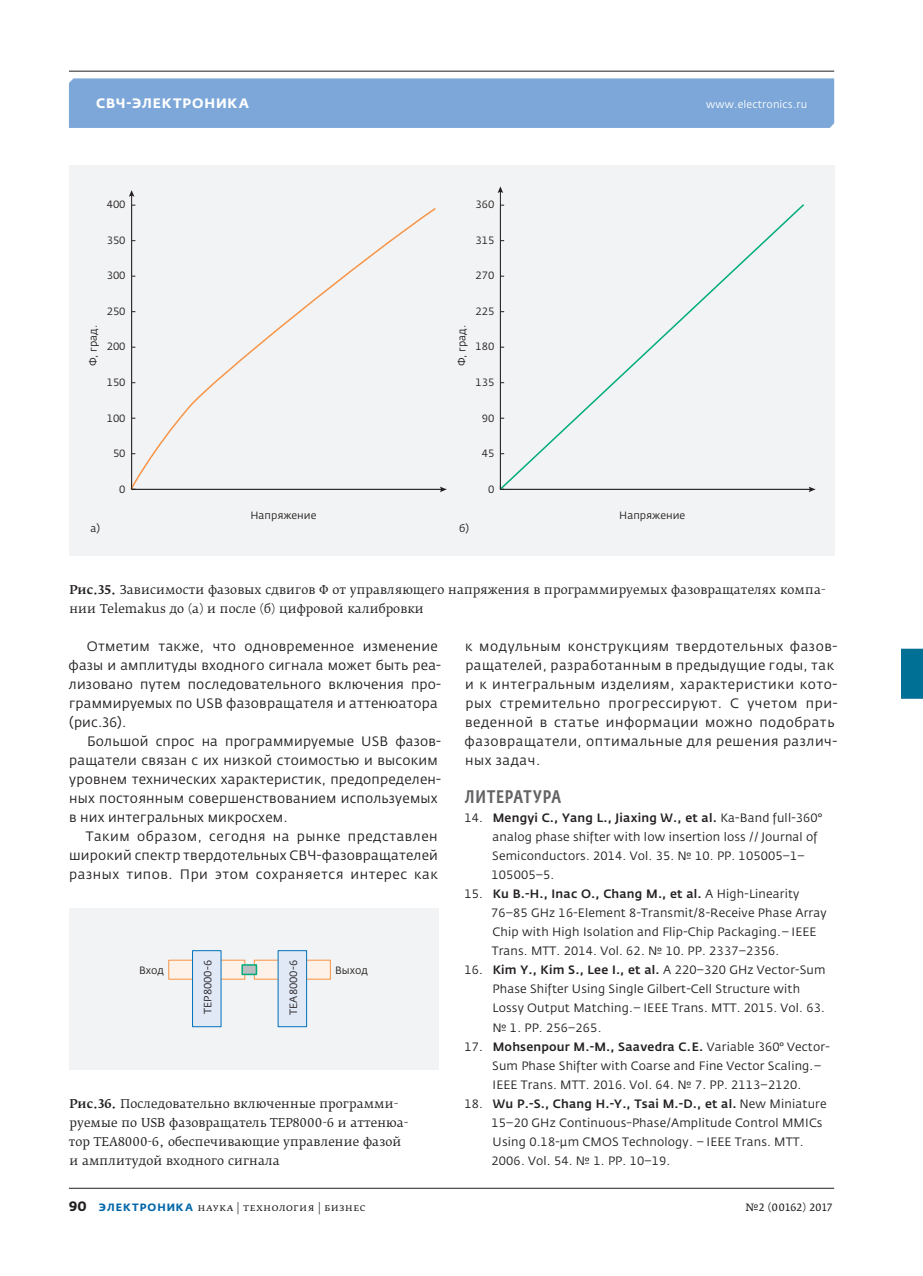
<style>
.page{position:relative;width:923px;height:1276px;background:#fff}
.page>*{position:absolute;margin:0;border:0;box-sizing:border-box;transform-origin:0 0}
.t1{font:500 18px "Fedra Sans Cond Pro";letter-spacing:.045em;color:#636366}
.t2{font:13.5px/19px "Fedra Sans Pro";letter-spacing:.015em;color:#231f20}
.t3{font:13.5px/19px "Fedra Sans Pro";letter-spacing:.04em;color:#231f20}
.t4{font:700 13.5px "Fedra Sans Alt Pro";color:#fff}
.t5{font:12px/19px "Fedra Sans Pro";letter-spacing:.015em;color:#231f20}
.t6{font:12px/19px "Fedra Serif B Pro";letter-spacing:.005em;color:#231f20}
.t7{font:10.5px "Fedra Sans Pro";color:#231f20}
.t8{font:10.5px "Fedra Serif B Pro";letter-spacing:.035em;color:#231f20}
.t9{font:10.5px "Fedra Sans Pro";letter-spacing:.015em;color:#fff}
.t10{font:10.5px "Fedra Serif A Pro";letter-spacing:.035em;color:#231f20}
.s1{font-weight:500}
.s2{font-family:"Fedra Sans Pro";font-weight:700;font-size:13.5px}
.s3{font-family:"Fedra Sans Alt Pro";font-weight:700;color:#0067aa}
</style>
<div class="page">
<div style="left:69px;top:78px;width:765px;height:50px;background:#7ca7d8"></div>
<hr style="left:69px;top:71px;width:765px;height:1px;background:#231f20">
<hr style="left:69px;top:1188px;width:765px;height:1px;background:#231f20">
<img style="left:901px;top:648px;width:22px;height:51px">
<div style="left:69px;top:166px;width:765px;height:390px;background:#f2f3f4"></div>
<svg style="left:131px;top:196px;width:309px;height:294px"></svg>
<svg style="left:440px;top:486px;width:6px;height:6px"></svg>
<svg style="left:129px;top:190px;width:5px;height:7px"></svg>
<svg style="left:499px;top:193px;width:309px;height:297px"></svg>
<svg style="left:808px;top:486px;width:7px;height:6px"></svg>
<svg style="left:497px;top:186px;width:6px;height:7px"></svg>
<div style="left:69px;top:908px;width:369px;height:161px;background:#f2f3f4"></div>
<div style="left:169px;top:960px;width:76px;height:19px;background:#fef2e8;border:1px solid #f79447"></div>
<div style="left:192px;top:950px;width:29px;height:77px;background:#e1e9f6;border:1px solid #0072bc"></div>
<div style="left:254px;top:960px;width:76px;height:19px;background:#fef2e8;border:1px solid #f79447"></div>
<div style="left:278px;top:950px;width:29px;height:77px;background:#e1e9f6;border:1px solid #0072bc"></div>
<div style="left:241px;top:964px;width:16px;height:11px;background:#bcbdc0;border:2px solid #00ac7c"></div>
<p class="t4" style="left:96px;top:95px;width:48px">СВЧ-электроника</p>
<p class="t9" style="left:706px;top:98px;width:102px">www.electronics.ru</p>
<p class="t7" style="left:107px;top:198px;width:20px">400</p>
<p class="t7" style="left:107px;top:234px;width:20px">350</p>
<p class="t7" style="left:107px;top:269px;width:20px">300</p>
<p class="t7" style="left:87px;top:366px;width:43px;rotate:-90deg">Ф, град.</p>
<p class="t7" style="left:107px;top:305px;width:20px">250</p>
<p class="t7" style="left:107px;top:340px;width:20px">200</p>
<p class="t7" style="left:107px;top:376px;width:20px">150</p>
<p class="t7" style="left:107px;top:411px;width:20px">100</p>
<p class="t7" style="left:113px;top:447px;width:14px">50</p>
<p class="t7" style="left:119px;top:482px;width:8px">0</p>
<p class="t7" style="left:250px;top:509px;width:67px">Напряжение</p>
<p class="t7" style="left:475px;top:198px;width:20px">360</p>
<p class="t7" style="left:475px;top:234px;width:20px">315</p>
<p class="t7" style="left:475px;top:269px;width:20px">270</p>
<p class="t7" style="left:455px;top:366px;width:43px;rotate:-90deg">Ф, град.</p>
<p class="t7" style="left:475px;top:305px;width:20px">225</p>
<p class="t7" style="left:475px;top:340px;width:20px">180</p>
<p class="t7" style="left:475px;top:376px;width:20px">135</p>
<p class="t7" style="left:482px;top:411px;width:14px">90</p>
<p class="t7" style="left:482px;top:447px;width:14px">45</p>
<p class="t7" style="left:488px;top:482px;width:8px">0</p>
<p class="t7" style="left:90px;top:522px;width:11px">а)</p>
<p class="t7" style="left:459px;top:522px;width:11px">б)</p>
<p class="t7" style="left:619px;top:509px;width:67px">Напряжение</p>
<p class="t6" style="left:69px;top:580px;width:757px"><span class="s1">Рис.35.</span> Зависимости фазовых сдвигов Φ от управляющего напряжения в программируемых фазовращателях компа&shy;нии Telemakus до (а) и после (б) цифровой калибровки</p>
<p class="t2" style="left:68px;top:637px;width:374px;text-indent:18px">Отметим также, что одновременное изменение фазы и амплитуды входного сигнала может быть реа&shy;лизовано путем последовательного включения про&shy;граммируемых по USB фазовращателя и аттенюатора (рис.36).</p>
<p class="t2" style="left:69px;top:732px;width:373px;text-indent:18px">Большой спрос на программируемые USB фазов&shy;ращатели связан с их низкой стоимостью и высоким уровнем технических характеристик, предопределен&shy;ных постоянным совершенствованием используемых в них интегральных микросхем.</p>
<p class="t2" style="left:69px;top:827px;width:370px;text-align:justify;text-indent:17px">Таким образом, сегодня на рынке представлен широкий спектр твердотельных СВЧ-фазовращателей разных типов. При этом сохраняется интерес как</p>
<p class="t7" style="left:201px;top:1013px;width:55px;rotate:-90deg">ТЕP8000-6</p>
<p class="t7" style="left:287px;top:1014px;width:56px;rotate:-90deg">ТЕA8000-6</p>
<p class="t7" style="left:139px;top:964px;width:26px">Вход</p>
<p class="t7" style="left:335px;top:964px;width:34px">Выход</p>
<p class="t6" style="left:69px;top:1094px;width:341px"><span class="s1">Рис.36.</span> Последовательно включенные программи&shy;руемые по USB фазовращатель TEP8000-6 и аттенюа&shy;тор TEA8000-6, обеспечивающие управление фазой и амплитудой входного сигнала</p>
<p class="t3" style="left:464px;top:637px;width:374px">к модульным конструкциям твердотельных фазов&shy;ращателей, разработанным в предыдущие годы, так и к интегральным изделиям, характеристики кото&shy;рых стремительно прогрессируют. С учетом при&shy;веденной в статье информации можно подобрать фазовращатели, оптимальные для решения различ&shy;ных задач.</p>
<h1 class="t1" style="left:465px;top:786px;width:98px">Литература</h1>
<p class="t5" style="left:491px;top:808px;width:332px;text-indent:-27px">14. <span class="s1">Mengyi C., Yang L., Jiaxing W., et al.</span> Ka-Band full‑360° analog phase shifter with low insertion loss // Journal of Semiconductors. 2014. Vol. 35. № 10. PP. 105005–1– 105005–5.</p>
<p class="t5" style="left:491px;top:884px;width:337px;text-indent:-27px">15. <span class="s1">Ku B.-H., Inac O., Chang M., et al.</span> A High-Linearity 76–85 GHz 16-Element 8-Transmit/8-Receive Phase Array Chip with High Isolation and Flip-Chip Packaging.– IEEE Trans. MTT. 2014. Vol. 62. № 10. PP. 2337–2356.</p>
<p class="t5" style="left:492px;top:960px;width:335px;text-indent:-28px">16. <span class="s1">Kim Y., Kim S., Lee I., et al.</span> A 220–320 GHz Vector-Sum Phase Shifter Using Single Gilbert-Cell Structure with Lossy Output Matching.– IEEE Trans. MTT. 2015. Vol. 63. № 1. PP. 256–265.</p>
<p class="t5" style="left:492px;top:1036px;width:339px;text-indent:-28px">17. <span class="s1">Mohsenpour M.-M., Saavedra C.E.</span> Variable 360° Vector-<br>Sum Phase Shifter with Coarse and Fine Vector Scaling.–<br>IEEE Trans. MTT. 2016. Vol. 64. № 7. PP. 2113–2120.</p>
<p class="t5" style="left:491px;top:1094px;width:336px;text-indent:-27px">18. <span class="s1">Wu P.-S., Chang H.-Y., Tsai M.-D., et al.</span> New Miniature 15–20 GHz Continuous–Phase/Amplitude Control MMICs Using 0.18-µm CMOS Technology. – IEEE Trans. MTT.<br>2006. Vol. 54. № 1. PP. 10–19.</p>
<p class="t8" style="left:69px;top:1200px;width:298px"><span class="s2">90</span> <span class="s3">ЭЛЕКТРОНИКА</span> наука | технология | бизнес</p>
<p class="t10" style="left:745px;top:1200px;width:88px">№2 (00162) 2017</p>
</div>
